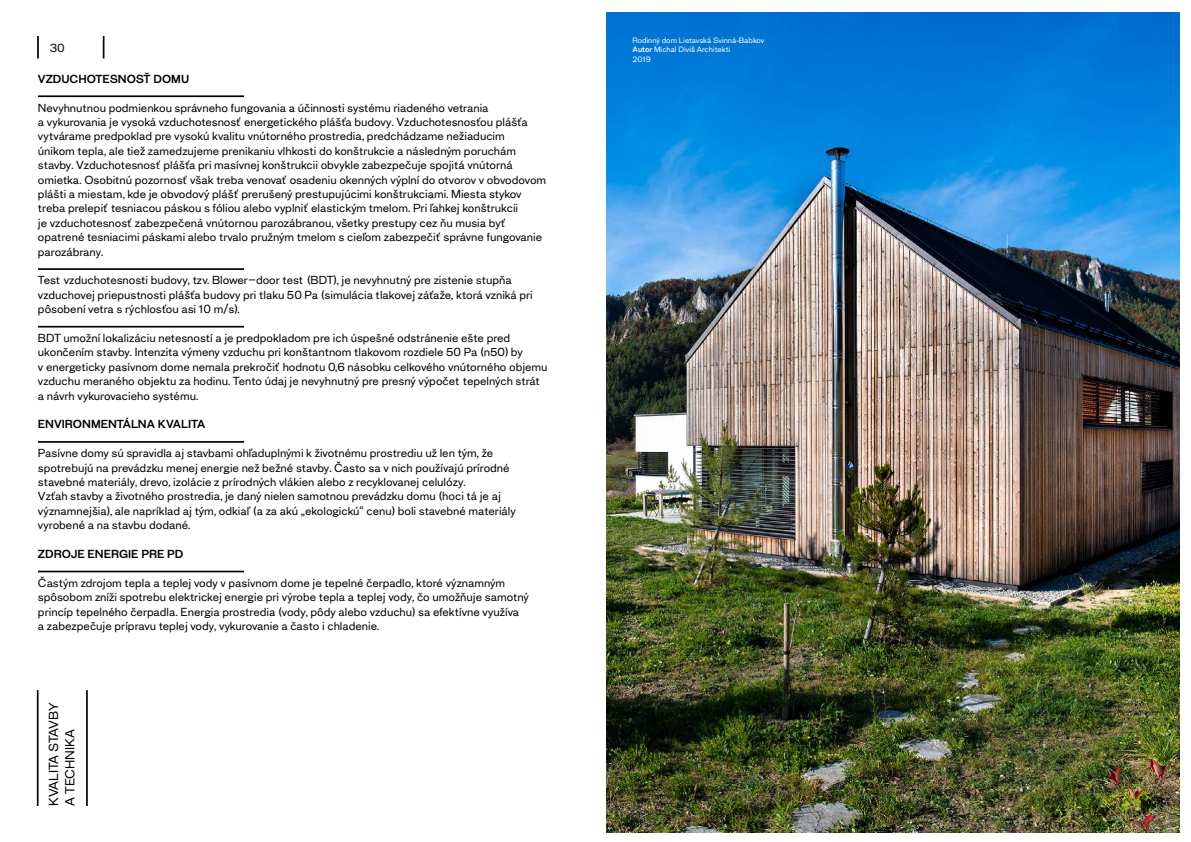
<style>
.page{position:relative;width:1191px;height:842px;background:#fff}
.page>*{position:absolute;margin:0;border:0;box-sizing:border-box;transform-origin:0 0}
.t1{font:13.5px/16.2px "Andrassy 2.04";color:#000}
.t2{font:12px/14.4px "Andrassy 2.04";color:#000}
.t3{font:600 12px "Andrassy 2.04";color:#000}
.t4{font:8px/9.6px "Andrassy 2.04";color:#fff}
.s1{font-weight:600}
</style>
<div class="page">
<svg style="left:103px;top:36px;width:1px;height:23px"></svg>
<hr style="left:37px;top:36px;width:2px;height:23px;background:#000">
<hr style="left:86px;top:690px;width:2px;height:116px;background:#000">
<hr style="left:37px;top:690px;width:2px;height:116px;background:#000">
<hr style="left:38px;top:95px;width:206px;height:2px;background:#000">
<hr style="left:38px;top:268px;width:206px;height:2px;background:#000">
<hr style="left:38px;top:326px;width:206px;height:2px;background:#000">
<hr style="left:38px;top:441px;width:206px;height:2px;background:#000">
<hr style="left:38px;top:571px;width:206px;height:1px;background:#000">
<img style="left:607px;top:13px;width:572px;height:819px">
<p class="t2" style="left:50px;top:40px;width:16px">30</p>
<p class="t3" style="left:38px;top:70px;width:153px">VZDUCHOTESNOSŤ DOMU</p>
<p class="t2" style="left:38px;top:100px;width:510px">Nevyhnutnou podmienkou správneho fungovania a účinnosti systému riadeného vetrania<br>a vykurovania je vysoká vzduchotesnosť energetického plášťa budovy. Vzduchotesnosťou plášťa vytvárame predpoklad pre vysokú kvalitu vnútorného prostredia, predchádzame nežiaducim<br>únikom tepla, ale tiež zamedzujeme prenikaniu vlhkosti do konštrukcie a následným poruchám stavby. Vzduchotesnosť plášťa pri masívnej konštrukcii obvykle zabezpečuje spojitá vnútorná omietka. Osobitnú pozornosť však treba venovať osadeniu okenných výplní do otvorov v obvodovom plášti a miestam, kde je obvodový plášť prerušený prestupujúcimi konštrukciami. Miesta stykov treba prelepiť tesniacou páskou s fóliou alebo vyplniť elastickým tmelom. Pri ľahkej konštrukcii<br>je vzduchotesnosť zabezpečená vnútornou parozábranou, všetky prestupy cez ňu musia byť opatrené tesniacimi páskami alebo trvalo pružným tmelom s cieľom zabezpečiť správne fungovanie parozábrany.</p>
<p class="t2" style="left:38px;top:272px;width:496px">Test vzduchotesnosti budovy, tzv. Blower−door test (BDT), je nevyhnutný pre zistenie stupňa vzduchovej priepustnosti plášťa budovy pri tlaku 50 Pa (simulácia tlakovej záťaže, ktorá vzniká pri pôsobení vetra s rýchlosťou asi 10 m/s).</p>
<p class="t2" style="left:38px;top:330px;width:511px">BDT umožní lokalizáciu netesností a je predpokladom pre ich úspešné odstránenie ešte pred ukončením stavby. Intenzita výmeny vzduchu pri konštantnom tlakovom rozdiele 50 Pa (n50) by<br>v energeticky pasívnom dome nemala prekročiť hodnotu 0,6 násobku celkového vnútorného objemu vzduchu meraného objektu za hodinu. Tento údaj je nevyhnutný pre presný výpočet tepelných strát a návrh vykurovacieho systému.</p>
<p class="t3" style="left:38px;top:416px;width:169px">ENVIRONMENTÁLNA KVALITA</p>
<p class="t2" style="left:38px;top:445px;width:479px">Pasívne domy sú spravidla aj stavbami ohľaduplnými k životnému prostrediu už len tým, že spotrebujú na prevádzku menej energie než bežné stavby. Často sa v nich používajú prírodné stavebné materiály, drevo, izolácie z prírodných vlákien alebo z recyklovanej celulózy.<br>Vzťah stavby a životného prostredia, je daný nielen samotnou prevádzku domu (hoci tá je aj významnejšia), ale napríklad aj tým, odkiaľ (a za akú „ekologickú“ cenu) boli stavebné materiály vyrobené a na stavbu dodané.</p>
<p class="t3" style="left:38px;top:545px;width:147px">ZDROJE ENERGIE PRE PD</p>
<p class="t2" style="left:38px;top:575px;width:492px">Častým zdrojom tepla a teplej vody v pasívnom dome je tepelné čerpadlo, ktoré významným spôsobom zníži spotrebu elektrickej energie pri výrobe tepla a teplej vody, čo umožňuje samotný princíp tepelného čerpadla. Energia prostredia (vody, pôdy alebo vzduchu) sa efektívne využíva<br>a zabezpečuje prípravu teplej vody, vykurovanie a často i chladenie.</p>
<p class="t1" style="left:45px;top:806px;width:105px;rotate:-90deg">KVALITA STAVBY<br>A TECHNIKA</p>
<p class="t4" style="left:632px;top:35px;width:133px">Rodinný dom Lietavská Svinná-Babkov<br><span class="s1">Autor</span> Michal Diviš Architekti<br>2019</p>
</div>
